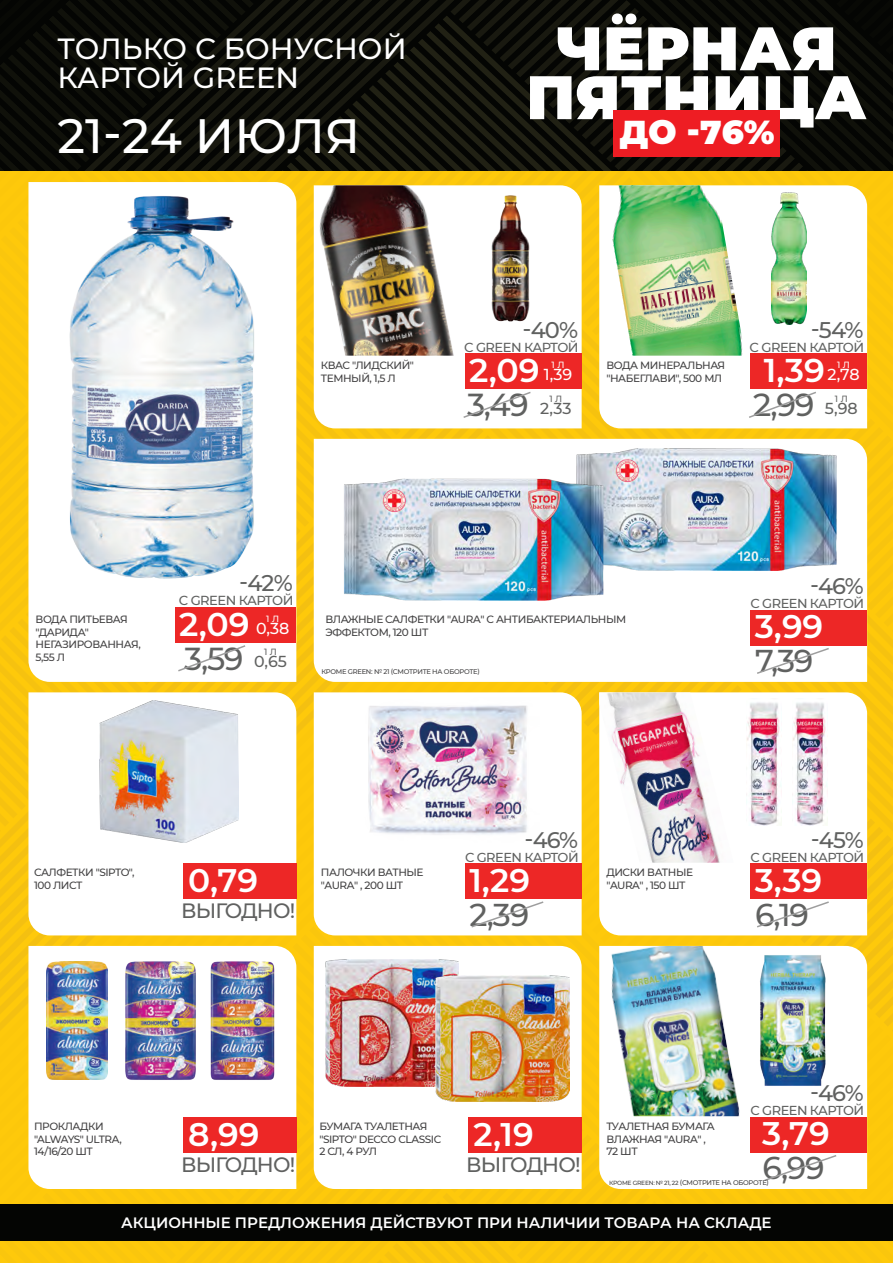
<style>
.page{position:relative;width:893px;height:1263px;background:#fff}
.page>*{position:absolute;margin:0;border:0;box-sizing:border-box;transform-origin:0 0}
.t1{font:900 61.35px/48.9px "Montserrat";color:#fff;text-align:center}
.t2{font:500 48px "Montserrat";color:#fff}
.t3{font:900 33px "Montserrat";color:#fff}
.t4{font:600 32.85px "Montserrat";color:#fff}
.t5{font:600 32.55px "Montserrat";color:#fff}
.t6{font:500 31.65px "Montserrat";color:#606160}
.t7{font:500 31.5px "Montserrat";letter-spacing:-.04em;color:#606160}
.t8{font:500 29.1px/29.1px "Montserrat";color:#fff}
.t9{font:500 22.65px "Montserrat";color:#606160}
.t10{font:500 22.5px "Montserrat";letter-spacing:-.04em;color:#606160}
.t11{font:500 20.7px "Montserrat";letter-spacing:-.04em;color:#606160}
.t12{font:500 15.9px "Montserrat";color:#fff}
.t13{font:500 15.9px "Montserrat";color:#606160}
.t14{font:600 15px "Montserrat";color:#fff}
.t15{font:500 13.05px "Montserrat";letter-spacing:-.04em;color:#606160}
.t16{font:500 12.9px "Montserrat";letter-spacing:-.04em;color:#606160}
.t17{font:500 10.5px/12.6px "Montserrat";letter-spacing:-.04em;color:#424142}
.t18{font:500 9px "Montserrat";color:#fff}
.t19{font:500 9px "Montserrat";color:#606160}
.t20{font:500 6.75px "Montserrat";letter-spacing:-.04em;color:#424142}
.s1{font-size:6px}
</style>
<div class="page">
<img style="left:0;top:0;width:893px;height:1263px">
<h3 class="t8" style="left:58px;top:33px;width:351px">ТОЛЬКО С БОНУСНОЙ<br>КАРТОЙ GREEN</h3>
<h2 class="t2" style="left:58px;top:102px;width:304px">21-24 ИЮЛЯ</h2>
<h1 class="t1" style="left:526px;top:20px;width:342px">ЧЁРНАЯ<br>ПЯТНИЦА</h1>
<h3 class="t3" style="left:619px;top:107px;width:157px">ДО -76%</h3>
<h3 class="t9" style="left:522px;top:314px;width:57px">-40%</h3>
<p class="t15" style="left:464px;top:338px;width:116px">С GREEN КАРТОЙ</p>
<h3 class="t9" style="left:811px;top:314px;width:54px">-54%</h3>
<p class="t15" style="left:750px;top:338px;width:116px">С GREEN КАРТОЙ</p>
<p class="t17" style="left:321px;top:359px;width:95px">КВАС "ЛИДСКИЙ"<br>ТЕМНЫЙ, 1,5 Л</p>
<h3 class="t4" style="left:469px;top:347px;width:72px">2,09</h3>
<p class="t18" style="left:552px;top:359px;width:14px">1 Л</p>
<h3 class="t12" style="left:544px;top:363px;width:30px">1,39</h3>
<p class="t17" style="left:606px;top:359px;width:120px">ВОДА МИНЕРАЛЬНАЯ "НАБЕГЛАВИ", 500 МЛ</p>
<h3 class="t4" style="left:764px;top:347px;width:63px">1,39</h3>
<p class="t18" style="left:837px;top:359px;width:14px">1 Л</p>
<h3 class="t12" style="left:827px;top:363px;width:34px">2,78</h3>
<h3 class="t6" style="left:467px;top:383px;width:63px">3,49</h3>
<p class="t19" style="left:549px;top:392px;width:14px">1 Л</p>
<h3 class="t13" style="left:540px;top:397px;width:33px">2,33</h3>
<h3 class="t6" style="left:753px;top:383px;width:63px">2,99</h3>
<p class="t19" style="left:835px;top:392px;width:14px">1 Л</p>
<h3 class="t13" style="left:825px;top:397px;width:34px">5,98</h3>
<h3 class="t9" style="left:239px;top:567px;width:55px">-42%</h3>
<p class="t15" style="left:179px;top:591px;width:116px">С GREEN КАРТОЙ</p>
<p class="t17" style="left:36px;top:612px;width:107px">ВОДА ПИТЬЕВАЯ "ДАРИДА"<br>НЕГАЗИРОВАННАЯ,<br>5,55 Л</p>
<h3 class="t4" style="left:179px;top:600px;width:72px">2,09</h3>
<p class="t18" style="left:266px;top:612px;width:14px">1 Л</p>
<h3 class="t12" style="left:256px;top:617px;width:35px">0,38</h3>
<h3 class="t6" style="left:184px;top:636px;width:61px">3,59</h3>
<p class="t19" style="left:264px;top:645px;width:14px">1 Л</p>
<h3 class="t13" style="left:254px;top:650px;width:34px">0,65</h3>
<h3 class="t10" style="left:810px;top:570px;width:55px">-46%</h3>
<p class="t16" style="left:750px;top:594px;width:115px">С GREEN КАРТОЙ</p>
<p class="t17" style="left:325px;top:612px;width:303px">ВЛАЖНЫЕ САЛФЕТКИ "AURA" C АНТИБАКТЕРИАЛЬНЫМ<br>ЭФФЕКТОМ, 120 ШТ</p>
<h3 class="t5" style="left:755px;top:604px;width:70px">3,99</h3>
<h3 class="t7" style="left:755px;top:639px;width:60px">7,39</h3>
<p class="t20" style="left:321px;top:667px;width:160px">КРОМЕ GREEN: № 21 (СМОТРИТЕ НА ОБОРОТЕ)</p>
<p class="t17" style="left:34px;top:866px;width:102px">САЛФЕТКИ "SIPTO",<br>100 ЛИСТ</p>
<h3 class="t5" style="left:188px;top:857px;width:71px">0,79</h3>
<h3 class="t11" style="left:181px;top:896px;width:116px">ВЫГОДНО!</h3>
<h3 class="t10" style="left:524px;top:824px;width:55px">-46%</h3>
<p class="t16" style="left:465px;top:848px;width:115px">С GREEN КАРТОЙ</p>
<p class="t17" style="left:321px;top:866px;width:104px">ПАЛОЧКИ ВАТНЫЕ "AURA" , 200 ШТ</p>
<h3 class="t5" style="left:469px;top:857px;width:62px">1,29</h3>
<h3 class="t7" style="left:470px;top:892px;width:61px">2,39</h3>
<h3 class="t10" style="left:811px;top:824px;width:54px">-45%</h3>
<p class="t16" style="left:750px;top:848px;width:115px">С GREEN КАРТОЙ</p>
<p class="t17" style="left:606px;top:866px;width:88px">ДИСКИ ВАТНЫЕ "AURA" , 150 ШТ</p>
<h3 class="t5" style="left:755px;top:857px;width:69px">3,39</h3>
<h3 class="t7" style="left:755px;top:892px;width:55px">6,19</h3>
<p class="t17" style="left:34px;top:1119px;width:89px">ПРОКЛАДКИ "ALWAYS" ULTRA,<br>14/16/20 ШТ</p>
<h3 class="t5" style="left:188px;top:1111px;width:73px">8,99</h3>
<h3 class="t11" style="left:181px;top:1150px;width:116px">ВЫГОДНО!</h3>
<p class="t17" style="left:319px;top:1119px;width:123px">БУМАГА ТУАЛЕТНАЯ "SIPTO" DECCO CLASSIC<br>2 СЛ, 4 РУЛ</p>
<h3 class="t5" style="left:474px;top:1111px;width:62px">2,19</h3>
<h3 class="t11" style="left:466px;top:1150px;width:116px">ВЫГОДНО!</h3>
<h3 class="t10" style="left:810px;top:1077px;width:55px">-46%</h3>
<p class="t16" style="left:750px;top:1101px;width:115px">С GREEN КАРТОЙ</p>
<p class="t17" style="left:606px;top:1119px;width:110px">ТУАЛЕТНАЯ БУМАГА<br>ВЛАЖНАЯ "AURA" ,<br>72 ШТ</p>
<h3 class="t5" style="left:762px;top:1111px;width:69px">3,79</h3>
<h3 class="t7" style="left:762px;top:1146px;width:63px">6,99</h3>
<p class="t20" style="left:609px;top:1177px;width:161px"><span class="s1">КРОМЕ GREEN: № 21, 22</span> (СМОТРИТЕ НА ОБОРОТЕ)</p>
<h3 class="t14" style="left:121px;top:1212px;width:652px">АКЦИОННЫЕ ПРЕДЛОЖЕНИЯ ДЕЙСТВУЮТ ПРИ НАЛИЧИИ ТОВАРА НА СКЛАДЕ</h3>
</div>
